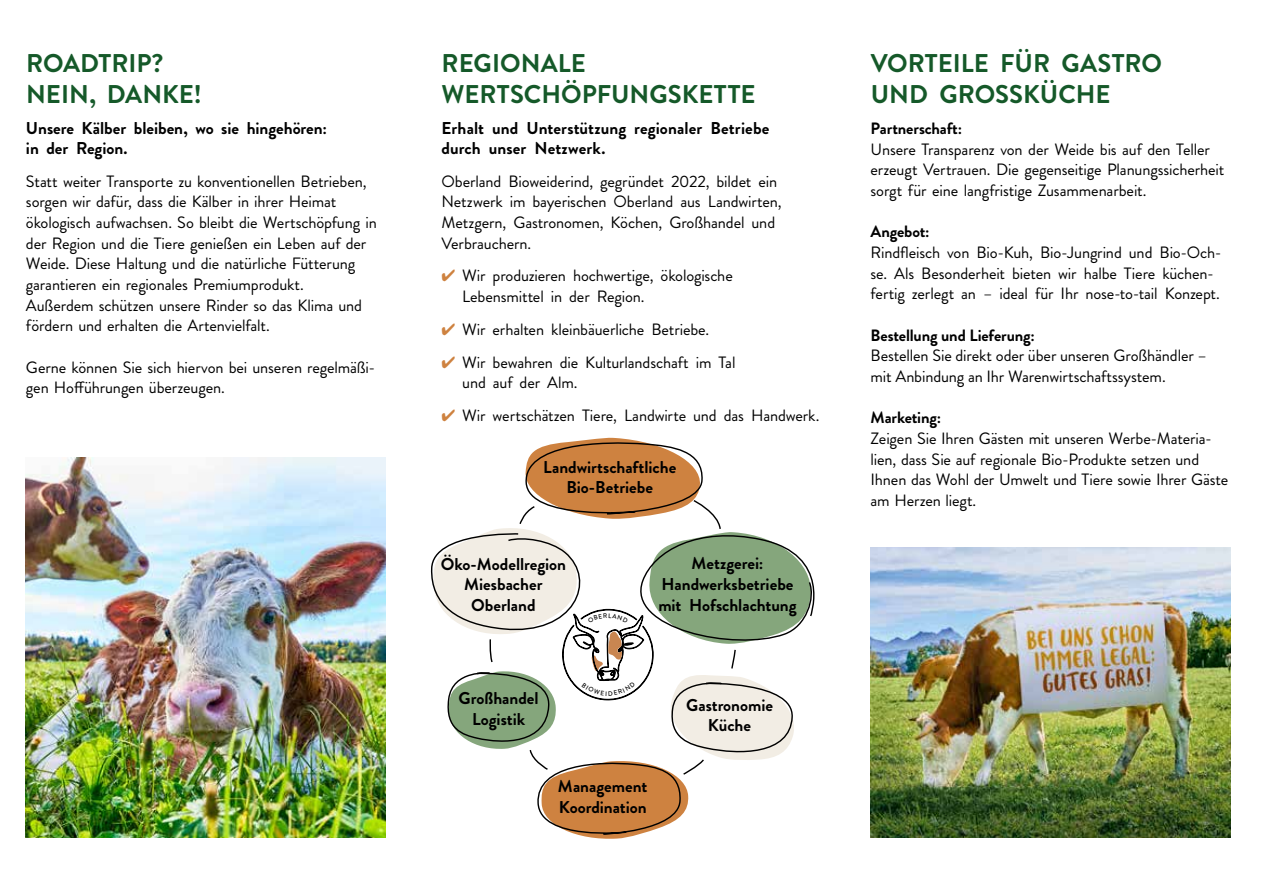
<style>
.page{position:relative;width:1263px;height:893px;background:#fff}
.page>*{position:absolute;margin:0;border:0;box-sizing:border-box;transform-origin:0 0}
.t1{font:700 25.65px/30.8px "Brandon Grotesque";color:#155929}
.t2{font:700 17.1px/20.5px "Brandon Grotesque";color:#000;text-align:center}
.t3{font:16.35px/20.7px "Brandon Grotesque";letter-spacing:-.01em;color:#000}
.t4{font:700 16.35px "Brandon Grotesque";letter-spacing:-.01em;color:#000}
.s1{color:#ce8240}
</style>
<div class="page">
<img style="left:870px;top:547px;width:360px;height:291px">
<img style="left:26px;top:457px;width:359px;height:381px">
<svg style="left:430px;top:437px;width:385px;height:402px"></svg>
<h1 class="t1" style="left:26px;top:48px;width:177px">ROADTRIP?<br>NEIN, DANKE!</h1>
<p class="t2" style="left:26px;top:118px;width:303px;text-align:left">Unsere Kälber bleiben, wo sie hingehören: in der Region.</p>
<p class="t3" style="left:26px;top:171px;width:352px">Statt weiter Transporte zu konventionellen Betrieben, sorgen wir dafür, dass die Kälber in ihrer Heimat ökologisch aufwachsen. So bleibt die Wertschöpfung in der Region und die Tiere genießen ein Leben auf der Weide. Diese Haltung und die natürliche Fütterung garantieren ein regionales Premiumprodukt.<br>Außerdem schützen unsere Rinder so das Klima und fördern und erhalten die Artenvielfalt.</p>
<p class="t3" style="left:26px;top:357px;width:351px">Gerne können Sie sich hiervon bei unseren regelmäßi&shy;gen Hofführungen überzeugen.</p>
<h1 class="t1" style="left:442px;top:48px;width:315px">REGIONALE<br>WERTSCHÖPFUNGSKETTE</h1>
<p class="t2" style="left:441px;top:118px;width:329px;text-align:left">Erhalt und Unterstützung regionaler Betriebe durch unser Netzwerk.</p>
<p class="t3" style="left:441px;top:171px;width:342px">Oberland Bioweiderind, gegründet 2022, bildet ein Netzwerk im bayerischen Oberland aus Landwirten, Metzgern, Gastronomen, Köchen, Großhandel und Verbrauchern.</p>
<p class="t3" style="left:462px;top:266px;width:272px;text-indent:-21px"><span class="s1">✔</span> Wir produzieren hochwertige, ökologische<br>Lebensmittel in der Region.</p>
<p class="t3" style="left:441px;top:319px;width:269px"><span class="s1">✔</span> Wir erhalten kleinbäuerliche Betriebe.</p>
<p class="t3" style="left:462px;top:352px;width:275px;text-indent:-21px"><span class="s1">✔</span> Wir bewahren die Kulturlandschaft im Tal und auf der Alm.</p>
<p class="t3" style="left:441px;top:405px;width:379px"><span class="s1">✔</span> Wir wertschätzen Tiere, Landwirte und das Handwerk.</p>
<p class="t2" style="left:543px;top:457px;width:135px">Landwirtschaftliche<br>Bio-Betriebe</p>
<p class="t2" style="left:441px;top:554px;width:127px">Öko-Modellregion<br>Miesbacher<br>Oberland</p>
<p class="t2" style="left:658px;top:554px;width:140px">Metzgerei:<br>Handwerksbetriebe mit Hofschlachtung</p>
<p class="t2" style="left:459px;top:688px;width:82px">Großhandel<br>Logistik</p>
<p class="t2" style="left:558px;top:776px;width:91px;text-align:left">Management<br>Koordination</p>
<p class="t2" style="left:686px;top:695px;width:89px">Gastronomie<br>Küche</p>
<h1 class="t1" style="left:871px;top:48px;width:293px">VORTEILE FÜR GASTRO<br>UND GROSSKÜCHE</h1>
<p class="t4" style="left:870px;top:117px;width:93px">Partnerschaft:</p>
<p class="t3" style="left:870px;top:139px;width:355px">Unsere Transparenz von der Weide bis auf den Teller erzeugt Vertrauen. Die gegenseitige Planungssicherheit sorgt für eine langfristige Zusammenarbeit.</p>
<p class="t4" style="left:870px;top:220px;width:61px">Angebot:</p>
<p class="t3" style="left:870px;top:242px;width:352px">Rindfleisch von Bio-Kuh, Bio-Jungrind und Bio-Och&shy;se. Als Besonderheit bieten wir halbe Tiere küchen&shy;fertig zerlegt an – ideal für Ihr nose-to-tail Konzept.</p>
<p class="t4" style="left:870px;top:324px;width:166px">Bestellung und Lieferung:</p>
<p class="t3" style="left:870px;top:346px;width:338px">Bestellen Sie direkt oder über unseren Großhändler – mit Anbindung an Ihr Warenwirtschaftssystem.</p>
<p class="t4" style="left:870px;top:406px;width:72px">Marketing:</p>
<p class="t3" style="left:870px;top:428px;width:359px">Zeigen Sie Ihren Gästen mit unseren Werbe-Materia&shy;lien, dass Sie auf regionale Bio-Produkte setzen und Ihnen das Wohl der Umwelt und Tiere sowie Ihrer Gäste am Herzen liegt.</p>
</div>
